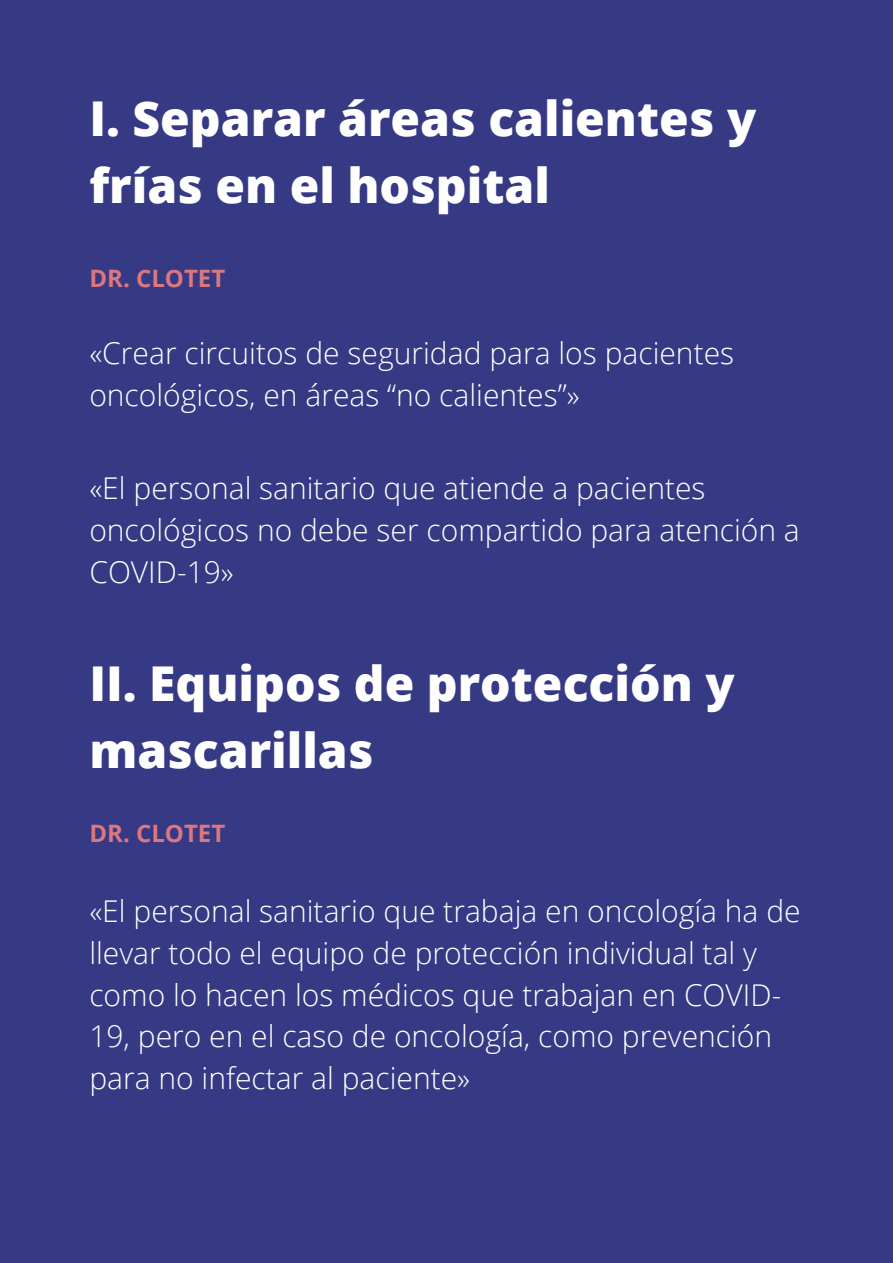
<style>
.page{position:relative;width:893px;height:1263px;background:#363984}
.page>*{position:absolute;margin:0;border:0;box-sizing:border-box;transform-origin:0 0}
.t1{font:800 48px/67px "Open Sans";color:#fff}
.t2{font:300 30px/41.6px "Open Sans";color:#fff}
.t3{font:700 24px "Open Sans";color:#db777e}
</style>
<div class="page">
<h1 class="t1" style="left:89px;top:84px;width:668px">I. Separar áreas calientes y frías en el hospital</h1>
<p class="t3" style="left:89px;top:262px;width:137px">DR. CLOTET</p>
<p class="t2" style="left:89px;top:332px;width:646px">«Crear circuitos de seguridad para los pacientes oncológicos, en áreas “no calientes”»</p>
<p class="t2" style="left:89px;top:467px;width:712px">«El personal sanitario que atiende a pacientes oncológicos no debe ser compartido para atención a<br>COVID-19»</p>
<h1 class="t1" style="left:89px;top:649px;width:647px">II. Equipos de protección y mascarillas</h1>
<p class="t3" style="left:89px;top:816px;width:137px">DR. CLOTET</p>
<p class="t2" style="left:89px;top:890px;width:713px">«El personal sanitario que trabaja en oncología ha de llevar todo el equipo de protección individual tal y como lo hacen los médicos que trabajan en COVID-19, pero en el caso de oncología, como prevención para no infectar al paciente»</p>
</div>
